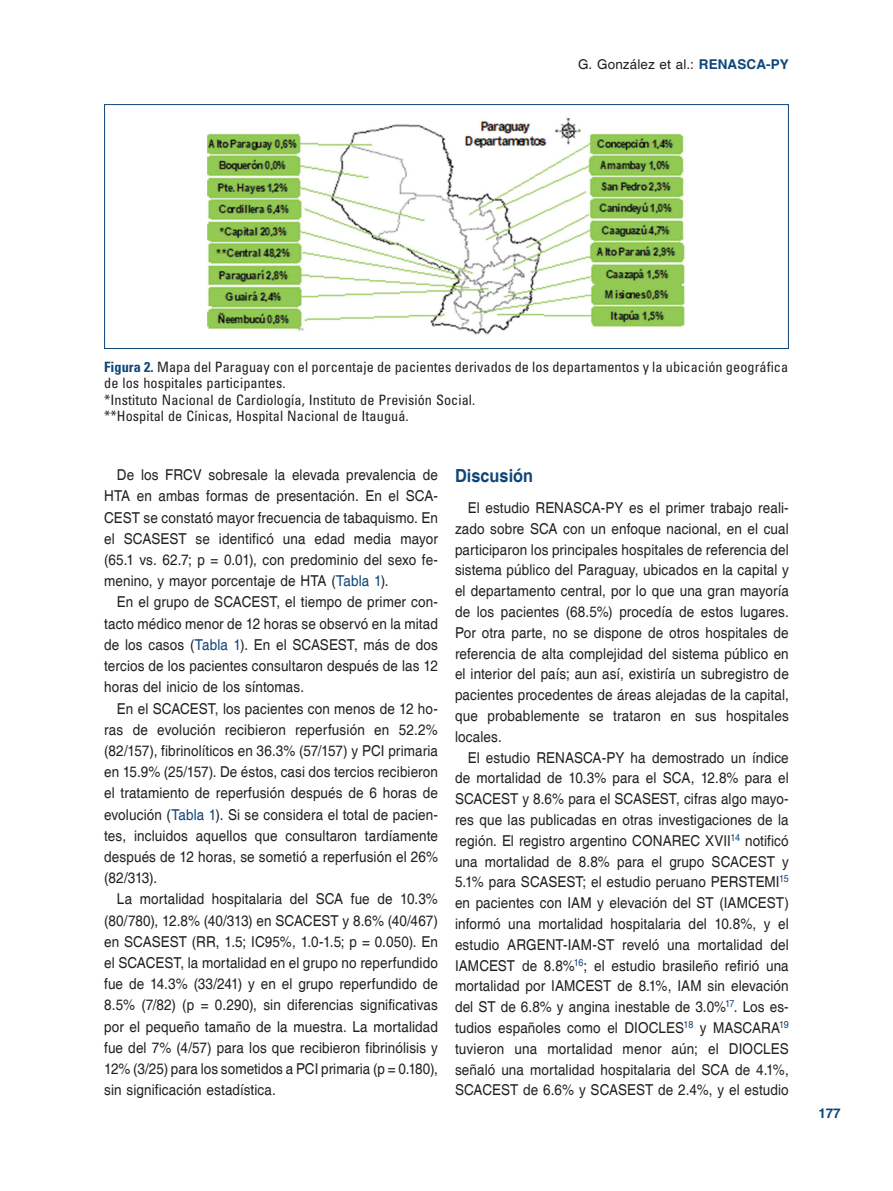
<style>
.page{position:relative;width:893px;height:1191px;background:#fff}
.page>*{position:absolute;margin:0;border:0;box-sizing:border-box;transform-origin:0 0}
.t1{font:700 18px "Helvetica";letter-spacing:.005em;color:#0f4578;scale:.9 1}
.TX{font:15px/20.9px "Helvetica";letter-spacing:.01em;color:#231f20;text-align:justify;scale:.9 1}
.FGC{font:condensed 14.25px/16.5px "Univers LT Std";letter-spacing:.005em;color:#231f20}
.t2{font:13.5px "Helvetica";letter-spacing:.005em;color:#231f20}
.t3{font:700 13.5px "Helvetica LT Std";color:#0f4578}
.s1{font-weight:700;color:#0f4578}
.s2{color:#0f4578}
</style>
<div class="page">
<img style="left:207px;top:118px;width:478px;height:217px">
<div style="left:104px;top:104px;width:685px;height:245px;border:1px solid #0f4578"></div>
<p class="t2" style="left:578px;top:57px;width:212px">G. González et al.: <span class="s1">RENASCA-PY</span></p>
<p class="FGC" style="left:104px;top:358px;width:685px"><span class="s1">Figura 2.</span> Mapa del Paraguay con el porcentaje de pacientes derivados de los departamentos y la ubicación geográfica de los hospitales participantes.</p>
<p class="FGC" style="left:104px;top:391px;width:373px">*Instituto Nacional de Cardiología, Instituto de Previsión Social.</p>
<p class="FGC" style="left:104px;top:408px;width:306px">**Hospital de Cínicas, Hospital Nacional de Itauguá.</p>
<p class="TX" style="left:104px;top:465px;width:372px;text-indent:13px">De los FRCV sobresale la elevada prevalencia de HTA en ambas formas de presentación. En el SCA-CEST se constató mayor frecuencia de tabaquismo. En el SCASEST se identificó una edad media mayor (65.1 vs. 62.7; p = 0.01), con predominio del sexo fe&shy;menino, y mayor porcentaje de HTA (<span class="s2">Tabla 1</span>).</p>
<p class="TX" style="left:104px;top:592px;width:372px;text-indent:13px">En el grupo de SCACEST, el tiempo de primer con&shy;tacto médico menor de 12 horas se observó en la mitad de los casos (<span class="s2">Tabla 1</span>). En el SCASEST, más de dos tercios de los pacientes consultaron después de las 12 horas del inicio de los síntomas.</p>
<p class="TX" style="left:104px;top:698px;width:372px;text-indent:13px">En el SCACEST, los pacientes con menos de 12 ho&shy;ras de evolución recibieron reperfusión en 52.2% (82/157), fibrinolíticos en 36.3% (57/157) y PCI primaria en 15.9% (25/157). De éstos, casi dos tercios recibieron el tratamiento de reperfusión después de 6 horas de evolución (<span class="s2">Tabla 1</span>). Si se considera el total de pacien&shy;tes, incluidos aquellos que consultaron tardíamente después de 12 horas, se sometió a reperfusión el 26% (82/313).</p>
<p class="TX" style="left:104px;top:889px;width:372px;text-indent:13px">La mortalidad hospitalaria del SCA fue de 10.3% (80/780), 12.8% (40/313) en SCACEST y 8.6% (40/467) en SCASEST (RR, 1.5; IC95%, 1.0-1.5; p = 0.050). En el SCACEST, la mortalidad en el grupo no reperfundido fue de 14.3% (33/241) y en el grupo reperfundido de 8.5% (7/82) (p = 0.290), sin diferencias significativas por el pequeño tamaño de la muestra. La mortalidad fue del 7% (4/57) para los que recibieron fibrinólisis y 12% (3/25) para los sometidos a PCI primaria (p = 0.180), sin significación estadística.</p>
<h1 class="t1" style="left:455px;top:465px;width:88px">Discusión</h1>
<p class="TX" style="left:455px;top:498px;width:372px;text-indent:13px">El estudio RENASCA-PY es el primer trabajo reali&shy;zado sobre SCA con un enfoque nacional, en el cual participaron los principales hospitales de referencia del sistema público del Paraguay, ubicados en la capital y el departamento central, por lo que una gran mayoría de los pacientes (68.5%) procedía de estos lugares.<br>Por otra parte, no se dispone de otros hospitales de referencia de alta complejidad del sistema público en el interior del país; aun así, existiría un subregistro de pacientes procedentes de áreas alejadas de la capital, que probablemente se trataron en sus hospitales locales.</p>
<p class="TX" style="left:455px;top:747px;width:372px;text-indent:13px">El estudio RENASCA-PY ha demostrado un índice de mortalidad de 10.3% para el SCA, 12.8% para el SCACEST y 8.6% para el SCASEST, cifras algo mayo&shy;res que las publicadas en otras investigaciones de la región. El registro argentino CONAREC XVII<sup>14</sup> notificó una mortalidad de 8.8% para el grupo SCACEST y 5.1% para SCASEST; el estudio peruano PERSTEMI<sup>15 </sup>en pacientes con IAM y elevación del ST (IAMCEST) informó una mortalidad hospitalaria del 10.8%, y el estudio ARGENT-IAM-ST reveló una mortalidad del IAMCEST de 8.8%<sup>16</sup>; el estudio brasileño refirió una mortalidad por IAMCEST de 8.1%, IAM sin elevación del ST de 6.8% y angina inestable de 3.0%<sup>17</sup>. Los es&shy;tudios españoles como el DIOCLES<sup>18</sup> y MASCARA<sup>19 </sup>tuvieron una mortalidad menor aún; el DIOCLES señaló una mortalidad hospitalaria del SCA de 4.1%, SCACEST de 6.6% y SCASEST de 2.4%, y el estudio</p>
<p class="t3" style="left:819px;top:1104px;width:24px">177</p>
</div>
